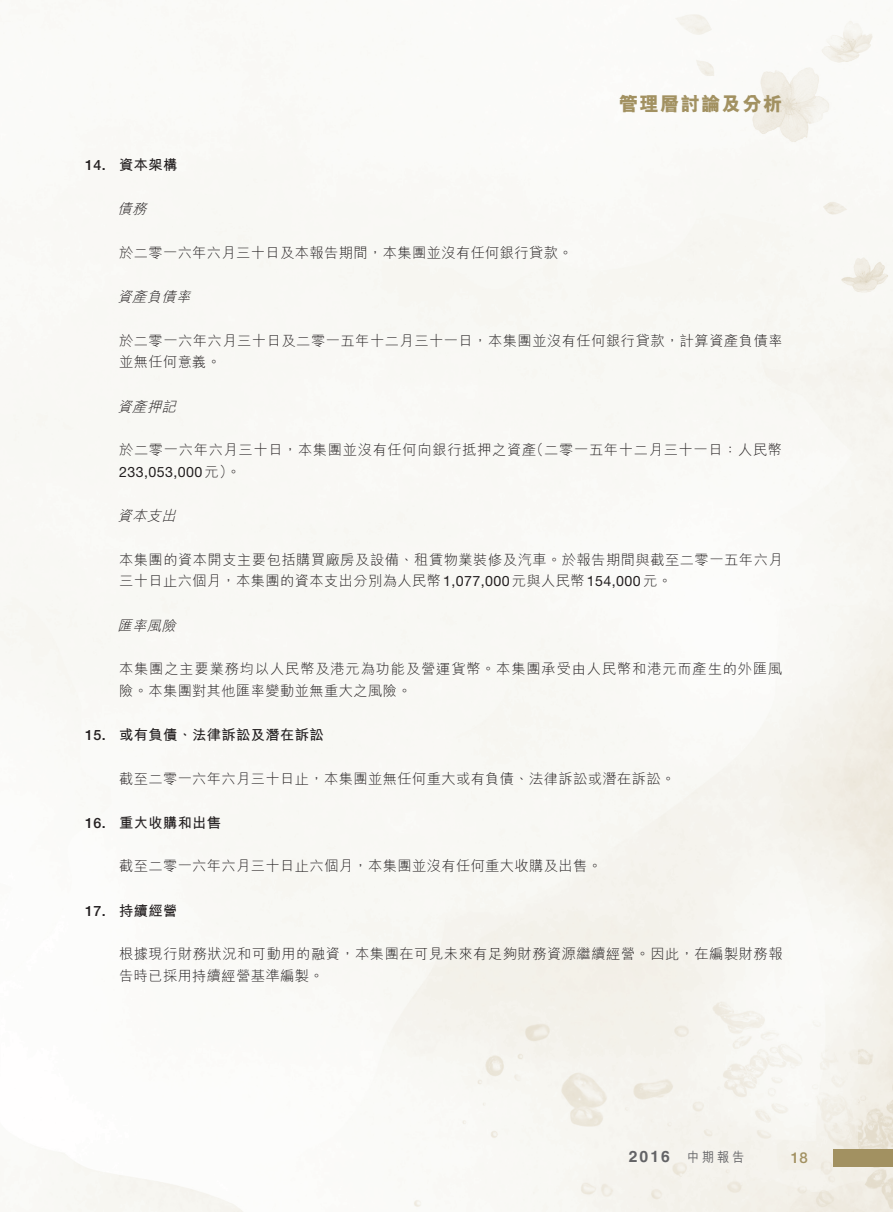
<style>
.page{position:relative;width:893px;height:1212px;background:#fff}
.page>*{position:absolute;margin:0;border:0;box-sizing:border-box;transform-origin:0 0}
.t1{font:800 19.5px "M Hei HK";letter-spacing:.055em;color:#a29161}
.t2{font:700 15.75px "Helvetica LT Std";color:#636366}
.t3{font:500 15px "Helvetica Neue LT Std";color:#a29161}
._1__內文{font:300 14.25px/21.8px "M Hei HK";letter-spacing:.035em;color:#231f20}
._1__內文-2{font:300 14.25px/21.8px "M Hei HK";letter-spacing:.06em;color:#231f20}
._4__副標題{font:700 14.25px "M Hei HK";letter-spacing:.03em;color:#231f20}
._5__副副標題{font:italic 300 14.25px "M Hei HK";color:#231f20}
._4__副標題-2{font:500 14.25px "Helvetica Neue LT Std";letter-spacing:.03em;color:#231f20}
.t4{font:500 13.5px "M Hei HK";color:#636366;scale:.9 1}
.s1{font-family:"Helvetica Neue LT Std";font-weight:400}
</style>
<div class="page">
<img style="left:0;top:3px;width:893px;height:1209px">
<div style="left:833px;top:1149px;width:60px;height:17px;background:#a29161"></div>
<h1 class="t1" style="left:619px;top:94px;width:165px">管理層討論及分析</h1>
<p class="_4__副標題-2" style="left:85px;top:156px;width:22px">14.</p>
<p class="_4__副標題-2" style="left:85px;top:726px;width:22px">15.</p>
<p class="_4__副標題-2" style="left:85px;top:814px;width:22px">16.</p>
<p class="_4__副標題-2" style="left:85px;top:902px;width:22px">17.</p>
<p class="_4__副標題" style="left:119px;top:154px;width:60px">資本架構</p>
<p class="_5__副副標題" style="left:118px;top:202px;width:34px">債務</p>
<p class="_1__內文" style="left:119px;top:241px;width:455px">於二零一六年六月三十日及本報告期間，本集團並沒有任何銀行貸款。</p>
<p class="_5__副副標題" style="left:118px;top:290px;width:78px">資產負債率</p>
<p class="_1__內文" style="left:119px;top:329px;width:665px">於二零一六年六月三十日及二零一五年十二月三十一日，本集團並沒有任何銀行貸款，計算資產負債率並無任何意義。</p>
<p class="_5__副副標題" style="left:118px;top:399px;width:63px">資產押記</p>
<p class="_1__內文" style="left:530px;top:439px;width:254px">（二零一五年十二月三十一日：人民幣</p>
<p class="_1__內文" style="left:119px;top:439px;width:419px">於二零一六年六月三十日，本集團並沒有任何向銀行抵押之資產<br><span class="s1">233,053,000</span>元。(</p>
<p class="_5__副副標題" style="left:118px;top:509px;width:63px">資本支出</p>
<p class="_1__內文" style="left:119px;top:548px;width:665px">本集團的資本開支主要包括購買廠房及設備、租賃物業裝修及汽車。於報告期間與截至二零一五年六月三十日止六個月，本集團的資本支出分別為人民幣<span class="s1">1,077,000</span>元與人民幣<span class="s1">154,000</span>元。</p>
<p class="_5__副副標題" style="left:118px;top:618px;width:63px">匯率風險</p>
<p class="_1__內文-2" style="left:119px;top:658px;width:665px">本集團之主要業務均以人民幣及港元為功能及營運貨幣。本集團承受由人民幣和港元而產生的外匯風險。本集團對其他匯率變動並無重大之風險。</p>
<p class="_4__副標題" style="left:119px;top:724px;width:206px">或有負債、法律訴訟及潛在訴訟</p>
<p class="_1__內文" style="left:119px;top:767px;width:558px">截至二零一六年六月三十日止，本集團並無任何重大或有負債、法律訴訟或潛在訴訟。</p>
<p class="_4__副標題" style="left:119px;top:812px;width:104px">重大收購和出售</p>
<p class="_1__內文" style="left:119px;top:855px;width:485px">截至二零一六年六月三十日止六個月，本集團並沒有任何重大收購及出售。</p>
<p class="_4__副標題" style="left:119px;top:900px;width:60px">持續經營</p>
<p class="_1__內文" style="left:119px;top:943px;width:665px">根據現行財務狀況和可動用的融資，本集團在可見未來有足夠財務資源繼續經營。因此，在編製財務報告時已採用持續經營基準編製。</p>
<p class="t2" style="left:629px;top:1147px;width:43px">2016</p>
<p class="t4" style="left:687px;top:1147px;width:65px">中期報告</p>
<p class="t3" style="left:791px;top:1148px;width:19px">18</p>
</div>
